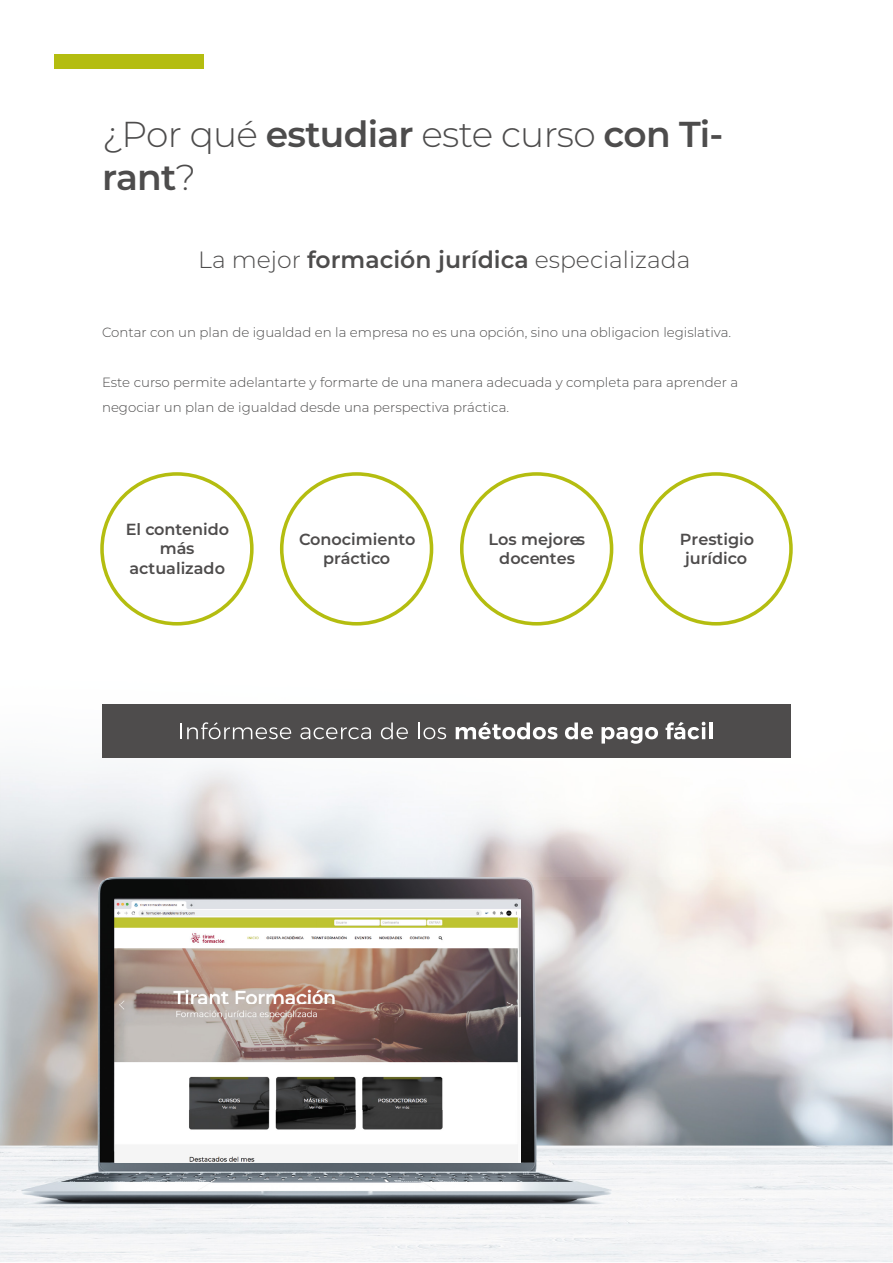
<style>
.page{position:relative;width:893px;height:1263px;background:#fff}
.page>*{position:absolute;margin:0;border:0;box-sizing:border-box;transform-origin:0 0}
.t1{font:600 36px/43.2px "Montserrat";color:#4d4c4c}
.t2{font:300 23.55px "Montserrat";color:#4d4c4c}
.t3{font:600 16.05px/19.2px "Montserrat";color:#4e4c4c;text-align:center}
.t4{font:300 13.35px/25px "Montserrat";color:#4d4c4c}
.s1{font-weight:300}
.s2{font-weight:600}
</style>
<div class="page">
<div style="left:54px;top:54px;width:149px;height:14px;background:#b4bd10"></div>
<img style="left:0;top:765px;width:893px;height:497px">
<img style="left:115px;top:899px;width:405px;height:264px">
<div style="left:102px;top:704px;width:689px;height:54px;background:#4e4c4c"></div>
<svg style="left:180px;top:722px;width:111px;height:17px"></svg>
<svg style="left:300px;top:727px;width:71px;height:12px"></svg>
<svg style="left:381px;top:722px;width:27px;height:17px"></svg>
<svg style="left:418px;top:722px;width:28px;height:17px"></svg>
<svg style="left:456px;top:722px;width:101px;height:17px"></svg>
<svg style="left:565px;top:722px;width:28px;height:17px"></svg>
<svg style="left:601px;top:727px;width:57px;height:17px"></svg>
<svg style="left:665px;top:722px;width:40px;height:17px"></svg>
<hr style="left:709px;top:722px;width:4px;height:17px;background:#fff">
<div style="left:100px;top:472px;width:154px;height:153px;border:4px solid #b4bd10;border-radius:50%"></div>
<div style="left:280px;top:472px;width:153px;height:153px;border:4px solid #b4bd10;border-radius:50%"></div>
<div style="left:460px;top:472px;width:153px;height:153px;border:4px solid #b4bd10;border-radius:50%"></div>
<div style="left:639px;top:472px;width:154px;height:153px;border:4px solid #b4bd10;border-radius:50%"></div>
<h1 class="t1" style="left:102px;top:111px;width:623px"><span class="s1">¿Por qué</span> estudiar <span class="s1">este curso</span> con Ti&shy;rant<span class="s1">?</span></h1>
<h2 class="t2" style="left:198px;top:243px;width:494px">La mejor <span class="s2">formación jurídica</span> especializada</h2>
<p class="t4" style="left:102px;top:319px;width:631px">Contar con un plan de igualdad en la empresa no es una opción, sino una obligacion legislativa.</p>
<p class="t4" style="left:102px;top:369px;width:638px">Este curso permite adelantarte y formarte de una manera adecuada y completa para aprender a negociar un plan de igualdad desde una perspectiva práctica.</p>
<p class="t3" style="left:126px;top:519px;width:105px">El contenido más actualizado</p>
<p class="t3" style="left:299px;top:529px;width:118px">Conocimiento práctico</p>
<p class="t3" style="left:488px;top:529px;width:98px">Los mejores docentes</p>
<p class="t3" style="left:680px;top:529px;width:76px">Prestigio jurídico</p>
</div>
